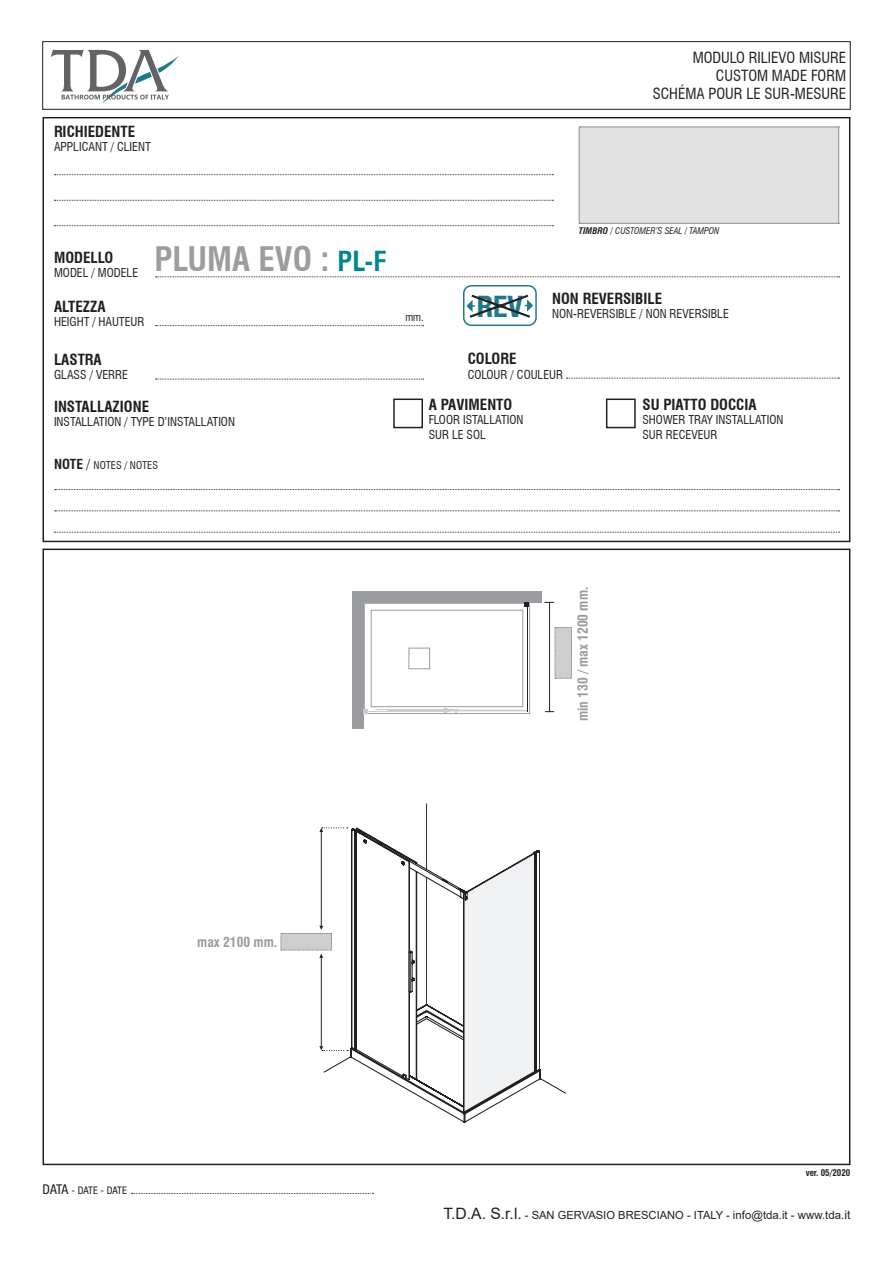
<style>
.page{position:relative;width:893px;height:1263px;background:#fff}
.page>*{position:absolute;margin:0;border:0;box-sizing:border-box;transform-origin:0 0}
.t1{font:700 condensed 33px "Swiss 721 BT";color:#9d9d9d}
.t2{font:700 condensed 29.7px "Helvetica Neue LT Pro";color:#1e7a89}
.t3{font:700 condensed 15px "Swiss 721 BT";color:#231f20}
.t4{font:condensed 15px/18px "Swiss 721 BT";color:#231f20;text-align:right}
.t5{font:700 condensed 13.5px "Swiss 721 BT";color:#9c9b9b}
.t6{font:condensed 12px/14.4px "Swiss 721 BT";color:#231f20}
.t7{font:11.1px "Arial";color:#231f20}
.t8{font:condensed 10.5px "Swiss 721 BT";color:#231f20}
.t9{font:condensed 10.5px "Helvetica Neue LT Pro";color:#231f20}
.t10{font:italic condensed 9px "Swiss 721 BT";color:#231f20}
.t11{font:700 condensed 9px "Swiss 721 BT";color:#231f20}
.s1{font-size:27px;color:#00868e}
.s2{font-weight:700;font-size:13.5px}
.s3{font-size:13.5px}
.s4{font-weight:700}
.s5{font-size:15.6px}
.s6{font-size:11.4px}
.s7{font-size:12px}
</style>
<div class="page">
<svg style="left:132px;top:1193px;width:241px;height:1px"></svg>
<div style="left:43px;top:41px;width:807px;height:68px;border:1px solid #231f20"></div>
<svg style="left:51px;top:50px;width:128px;height:53px"></svg>
<svg style="left:54px;top:200px;width:499px;height:1px"></svg>
<svg style="left:54px;top:174px;width:499px;height:1px"></svg>
<svg style="left:54px;top:225px;width:499px;height:1px"></svg>
<svg style="left:156px;top:379px;width:268px;height:1px"></svg>
<svg style="left:55px;top:489px;width:784px;height:1px"></svg>
<svg style="left:55px;top:510px;width:784px;height:1px"></svg>
<svg style="left:54px;top:532px;width:786px;height:1px"></svg>
<svg style="left:566px;top:378px;width:273px;height:1px"></svg>
<svg style="left:156px;top:325px;width:268px;height:1px"></svg>
<div style="left:606px;top:398px;width:30px;height:30px;border:2px solid #231f20"></div>
<div style="left:393px;top:398px;width:30px;height:30px;border:2px solid #231f20"></div>
<svg style="left:156px;top:276px;width:683px;height:1px"></svg>
<div style="left:579px;top:126px;width:261px;height:98px;background:#e1e1e1"></div>
<div style="left:43px;top:117px;width:807px;height:425px;border:2px solid #231f20"></div>
<svg style="left:426px;top:803px;width:140px;height:319px"></svg>
<svg style="left:281px;top:827px;width:254px;height:285px"></svg>
<div style="left:352px;top:591px;width:190px;height:11px;background:#9b9ca0"></div>
<div style="left:352px;top:591px;width:11px;height:138px;background:#9b9ca0"></div>
<div style="left:364px;top:603px;width:166px;height:111px;border:1px solid #9b9ca0"></div>
<div style="left:371px;top:610px;width:152px;height:97px;border:1px solid #9b9ca0"></div>
<div style="left:409px;top:648px;width:21px;height:21px;border:1px solid #9b9ca0"></div>
<svg style="left:525px;top:602px;width:4px;height:4px"></svg>
<svg style="left:363px;top:709px;width:4px;height:4px"></svg>
<hr style="left:367px;top:711px;width:83px;height:1px;background:#cbccce">
<hr style="left:377px;top:709px;width:82px;height:1px;background:#cbccce">
<div style="left:388px;top:710px;width:139px;height:1px;border:1px solid #cbccce"></div>
<hr style="left:527px;top:606px;width:1px;height:106px;background:#231f20">
<hr style="left:549px;top:602px;width:1px;height:110px;background:#231f20">
<svg style="left:555px;top:627px;width:17px;height:52px"></svg>
<div style="left:463px;top:285px;width:74px;height:41px;border:2px solid #1e7a89;border-radius:8px"></div>
<svg style="left:466px;top:294px;width:67px;height:24px"></svg>
<p class="t3" style="left:54px;top:122px;width:83px">RICHIEDENTE</p>
<p class="t6" style="left:54px;top:140px;width:98px">APPLICANT / CLIENT</p>
<p class="t4" style="left:653px;top:48px;width:195px">MODULO RILIEVO MISURE<br>CUSTOM MADE FORM<br>SCHÉMA POUR LE SUR-MESURE</p>
<p class="t3" style="left:54px;top:248px;width:61px">MODELLO</p>
<p class="t6" style="left:54px;top:265px;width:86px">MODEL / MODELE</p>
<p class="t3" style="left:54px;top:297px;width:53px">ALTEZZA</p>
<p class="t6" style="left:54px;top:314px;width:92px">HEIGHT / HAUTEUR</p>
<p class="t3" style="left:54px;top:350px;width:49px">LASTRA</p>
<p class="t6" style="left:54px;top:368px;width:76px">GLASS / VERRE</p>
<p class="t1" style="left:154px;top:239px;width:234px">PLUMA EVO : <span class="s1">PL-F</span></p>
<p class="t3" style="left:54px;top:397px;width:97px">INSTALLAZIONE</p>
<p class="t6" style="left:54px;top:415px;width:182px">INSTALLATION / TYPE D’INSTALLATION</p>
<p class="t8" style="left:54px;top:459px;width:106px"><span class="s2">NOTE</span> <span class="s3">/</span> NOTES / NOTES</p>
<p class="t8" style="left:405px;top:311px;width:20px">mm.</p>
<p class="t2" style="left:477px;top:288px;width:48px">REV</p>
<p class="t10" style="left:579px;top:225px;width:142px"><span class="s4">TIMBRO</span> / CUSTOMER’S SEAL / TAMPON</p>
<p class="t3" style="left:552px;top:290px;width:111px">NON REVERSIBILE</p>
<p class="t6" style="left:552px;top:307px;width:178px">NON-REVERSIBLE / NON REVERSIBLE</p>
<p class="t3" style="left:468px;top:350px;width:50px">COLORE</p>
<p class="t6" style="left:468px;top:367px;width:97px">COLOUR / COULEUR</p>
<p class="t3" style="left:429px;top:395px;width:85px">A PAVIMENTO</p>
<p class="t6" style="left:429px;top:413px;width:96px">FLOOR ISTALLATION<br>SUR LE SOL</p>
<p class="t3" style="left:642px;top:395px;width:116px">SU PIATTO DOCCIA</p>
<p class="t6" style="left:642px;top:413px;width:142px">SHOWER TRAY INSTALLATION<br>SUR RECEVEUR</p>
<p class="t5" style="left:575px;top:721px;width:136px;rotate:-90deg">min 130 / max 1200 mm.</p>
<p class="t5" style="left:197px;top:934px;width:81px">max 2100 mm.</p>
<p class="t9" style="left:43px;top:1184px;width:86px"><span class="s3">DATA</span> - DATE - DATE</p>
<p class="t11" style="left:806px;top:1167px;width:46px">ver. 05/2020</p>
<p class="t7" style="left:443px;top:1207px;width:408px"><span class="s5">T.D.A. S.r.l.</span> - SAN GERVASIO BRESCIANO - ITALY - <span class="s6">info@tda.it - www.tda</span><span class="s7">.it</span></p>
</div>
